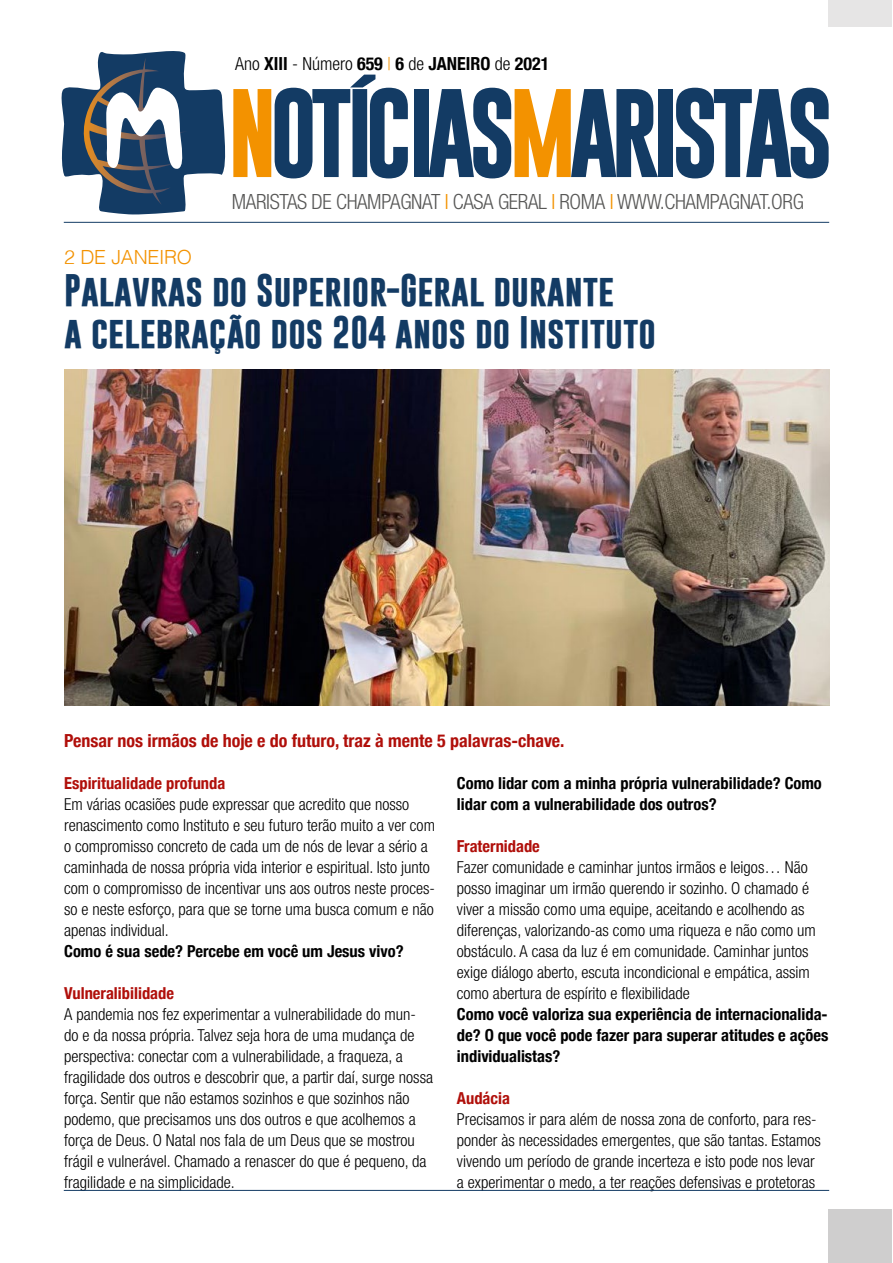
<style>
.page{position:relative;width:893px;height:1263px;background:#fff}
.page>*{position:absolute;margin:0;border:0;box-sizing:border-box;transform-origin:0 0}
.t1{font:700 90px "Gobold";letter-spacing:-.08em;color:#133b64}
.t2{font:700 33px/42px "Gobold";color:#133b64}
.t3{font:300 condensed 21px "Helvetica Neue";letter-spacing:-.02em;color:#575756}
.t4{font:300 19.5px "Helvetica";letter-spacing:-.015em;color:#f39200}
.t5{font:700 condensed 18px "Helvetica Neue";color:#b00f0a}
.t6{font:700 condensed 18px "Helvetica Neue";color:#000}
.t7{font:300 condensed 16.5px/21px "Helvetica Neue";color:#000}
.t8{font:700 condensed 16.5px/21px "Helvetica Neue";color:#000}
.t9{font:700 condensed 16.5px "Helvetica Neue";color:#b00f0a}
.s1{font-weight:300}
.s2{font-weight:300;color:#f39200}
.s3{color:#f39200}
</style>
<div class="page">
<hr style="left:64px;top:222px;width:765px;height:1px;background:#133b64">
<svg style="left:61px;top:51px;width:165px;height:164px"></svg>
<div style="left:828px;top:1209px;width:64px;height:54px;background:#cfcece"></div>
<div style="left:828px;top:0;width:64px;height:27px;background:#e6e5e5"></div>
<hr style="left:64px;top:1190px;width:765px;height:1px;background:#133b64">
<img style="left:64px;top:369px;width:765px;height:336px">
<p class="t6" style="left:235px;top:49px;width:316px"><span class="s1">Ano</span> XIII <span class="s1">- Número</span> 659 <span class="s2">|</span> 6 <span class="s1">de</span> JANEIRO <span class="s1">de</span> 2021</p>
<h1 class="t1" style="left:228px;top:74px;width:607px"><span class="s3">N</span>OTÍCIAS<span class="s3">M</span>ARISTAS</h1>
<p class="t3" style="left:232px;top:189px;width:574px">MARISTAS DE CHAMPAGNAT <span class="s3">I</span> CASA GERAL <span class="s3">I</span> ROMA <span class="s3">I</span> WWW.CHAMPAGNAT.ORG</p>
<p class="t4" style="left:64px;top:240px;width:129px">2 DE JANEIRO</p>
<h2 class="t2" style="left:64px;top:269px;width:593px">Palavras do Superior-Geral durante<br>a celebração dos 204 anos do Instituto</h2>
<p class="t5" style="left:64px;top:726px;width:502px">Pensar nos irmãos de hoje e do futuro, traz à mente 5 palavras-chave.</p>
<p class="t9" style="left:64px;top:769px;width:163px">Espiritualidade profunda</p>
<p class="t7" style="left:64px;top:794px;width:372px">Em várias ocasiões pude expressar que acredito que nosso renascimento como Instituto e seu futuro terão muito a ver com o compromisso concreto de cada um de nós de levar a sério a caminhada de nossa própria vida interior e espiritual. Isto junto com o compromisso de incentivar uns aos outros neste proces&shy;so e neste esforço, para que se torne uma busca comum e não apenas individual.</p>
<p class="t8" style="left:64px;top:940px;width:341px">Como é sua sede? Percebe em você um Jesus vivo?</p>
<p class="t9" style="left:64px;top:979px;width:111px">Vulneralibilidade</p>
<p class="t7" style="left:64px;top:1004px;width:370px">A pandemia nos fez experimentar a vulnerabilidade do mun&shy;do e da nossa própria. Talvez seja hora de uma mudança de perspectiva: conectar com a vulnerabilidade, a fraqueza, a fragilidade dos outros e descobrir que, a partir daí, surge nossa força. Sentir que não estamos sozinhos e que sozinhos não podemo, que precisamos uns dos outros e que acolhemos a força de Deus. O Natal nos fala de um Deus que se mostrou frágil e vulnerável. Chamado a renascer do que é pequeno, da fragilidade e na simplicidade.</p>
<p class="t8" style="left:457px;top:772px;width:366px">Como lidar com a minha própria vulnerabilidade? Como lidar com a vulnerabilidade dos outros?</p>
<p class="t9" style="left:457px;top:832px;width:85px">Fraternidade</p>
<p class="t7" style="left:457px;top:857px;width:360px">Fazer comunidade e caminhar juntos irmãos e leigos… Não posso imaginar um irmão querendo ir sozinho. O chamado é viver a missão como uma equipe, aceitando e acolhendo as diferenças, valorizando-as como uma riqueza e não como um obstáculo. A casa da luz é em comunidade. Caminhar juntos exige diálogo aberto, escuta incondicional e empática, assim como abertura de espírito e flexibilidade</p>
<p class="t8" style="left:457px;top:1003px;width:373px;text-align:justify">Como você valoriza sua experiência de internacionalida&shy;de? O que você pode fazer para superar atitudes e ações individualistas?</p>
<p class="t9" style="left:457px;top:1085px;width:55px">Audácia</p>
<p class="t7" style="left:457px;top:1109px;width:366px">Precisamos ir para além de nossa zona de conforto, para res&shy;ponder às necessidades emergentes, que são tantas. Estamos vivendo um período de grande incerteza e isto pode nos levar a experimentar o medo, a ter reações defensivas e protetoras</p>
</div>
